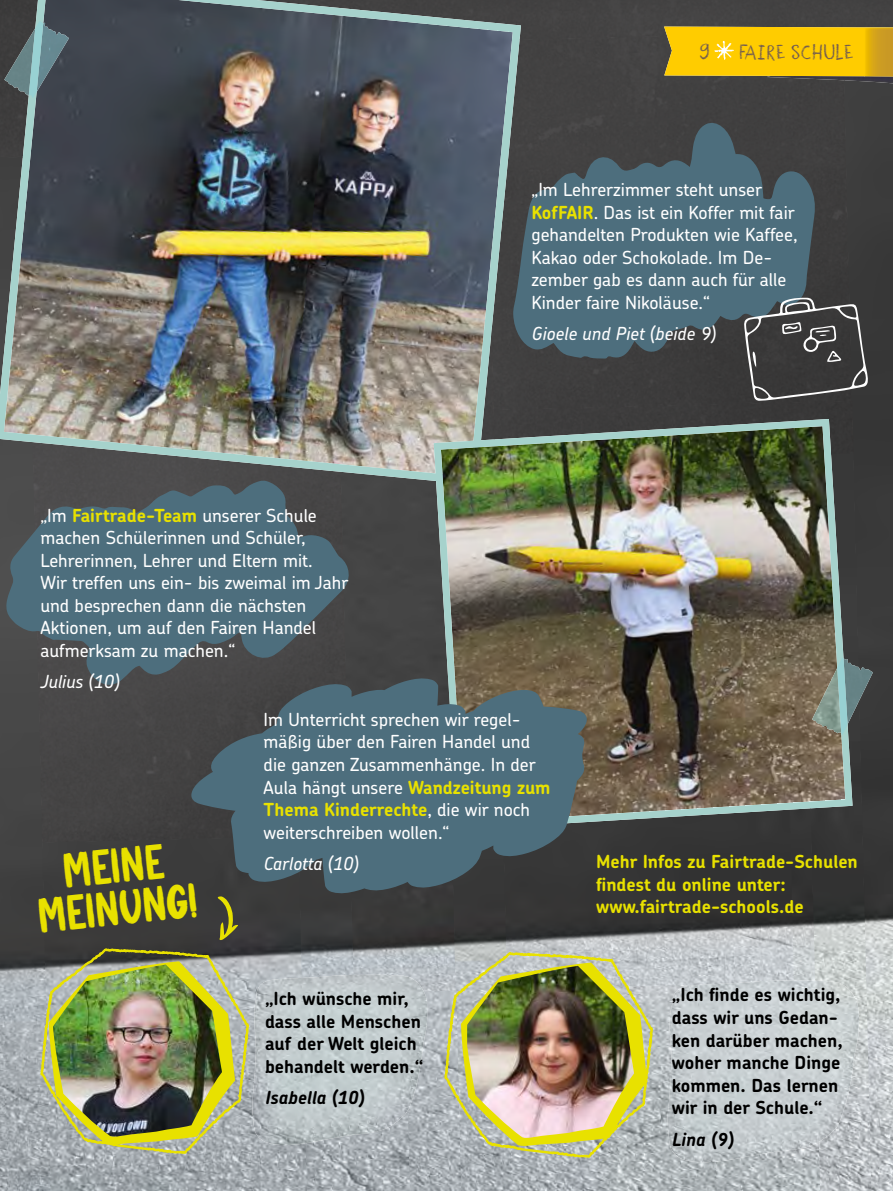
<style>
.page{position:relative;width:893px;height:1191px;background:#fff}
.page>*{position:absolute;margin:0;border:0;box-sizing:border-box;transform-origin:0 0}
.t1{font:34.95px/42px "Banana Pastry";color:#e8e100;text-align:center}
.t2{font:500 18px/22.5px "Chevin Pro";color:#fff}
.t3{font:700 18px/22.5px "Chevin Pro";color:#000}
.t4{font:700 18px/22.5px "Chevin Pro";color:#e8e100}
.t5{font:italic 500 18px "Chevin Pro";color:#fff}
.t6{font:italic 700 18px "Chevin Pro";color:#000}
.t7{font:18px "Sternsinger";color:#695556}
.s1{font-weight:700;color:#e8e100}
</style>
<div class="page">
<div style="left:521px;top:0;width:372px;height:36px;background:#444343"></div>
<div style="left:521px;top:36px;width:323px;height:365px;background:#414040"></div>
<img style="left:844px;top:83px;width:49px;height:1108px">
<img style="left:0;top:485px;width:42px;height:706px">
<div style="left:33px;top:686px;width:157px;height:157px;background:#454445"></div>
<div style="left:521px;top:401px;width:333px;height:52px;background:#3b3a3a"></div>
<img style="left:352px;top:485px;width:96px;height:505px">
<img style="left:815px;top:453px;width:56px;height:738px">
<img style="left:448px;top:894px;width:59px;height:297px">
<img style="left:503px;top:830px;width:312px;height:154px">
<img style="left:42px;top:836px;width:264px;height:355px">
<img style="left:298px;top:894px;width:55px;height:80px">
<img style="left:410px;top:990px;width:51px;height:201px">
<img style="left:507px;top:984px;width:209px;height:207px">
<img style="left:306px;top:1145px;width:104px;height:46px">
<img style="left:716px;top:1162px;width:104px;height:29px">
<img style="left:0;top:0;width:521px;height:485px">
<img style="left:767px;top:77px;width:126px;height:6px">
<svg style="left:664px;top:27px;width:229px;height:50px"></svg>
<img style="left:864px;top:28px;width:29px;height:48px">
<img style="left:711px;top:38px;width:31px;height:31px">
<img style="left:434px;top:419px;width:418px;height:411px">
<img style="left:847px;top:658px;width:26px;height:66px">
<img style="left:812px;top:668px;width:25px;height:66px">
<svg style="left:837px;top:657px;width:10px;height:78px"></svg>
<img style="left:4px;top:28px;width:25px;height:68px">
<img style="left:43px;top:23px;width:26px;height:69px">
<svg style="left:29px;top:21px;width:14px;height:77px"></svg>
<svg style="left:190px;top:677px;width:398px;height:217px;fill:#4d6e7d"></svg>
<svg style="left:40px;top:948px;width:209px;height:205px"></svg>
<svg style="left:444px;top:952px;width:209px;height:205px"></svg>
<svg style="left:6px;top:480px;width:346px;height:206px;fill:#4d6e7d"></svg>
<svg style="left:513px;top:119px;width:303px;height:240px;fill:#4d6e7d"></svg>
<svg style="left:217px;top:896px;width:22px;height:45px"></svg>
<svg style="left:743px;top:298px;width:125px;height:103px"></svg>
<img style="left:251px;top:974px;width:177px;height:171px">
<img style="left:667px;top:980px;width:192px;height:182px">
<svg style="left:49px;top:961px;width:186px;height:185px"></svg>
<img style="left:53px;top:964px;width:169px;height:174px">
<svg style="left:461px;top:962px;width:186px;height:185px"></svg>
<img style="left:467px;top:965px;width:167px;height:174px">
<p class="t7" style="left:699px;top:40px;width:13px">9</p>
<p class="t7" style="left:739px;top:40px;width:116px">FAIRE SCHULE</p>
<p class="t2" style="left:40px;top:503px;width:310px">„Im <span class="s1">Fairtrade-Team</span> unserer Schule machen Schülerinnen und Schüler, Lehrerinnen, Lehrer und Eltern mit.<br>Wir treffen uns ein- bis zweimal im Jahr und besprechen dann die nächsten Aktionen, um auf den Fairen Handel aufmerksam zu machen.“</p>
<p class="t5" style="left:40px;top:670px;width:81px">Julius (10)</p>
<p class="t2" style="left:531px;top:178px;width:268px">„Im Lehrerzimmer steht unser<br><span class="s1">KofFAIR</span>. Das ist ein Koffer mit fair gehandelten Produkten wie Kaffee,<br>Kakao oder Schokolade. Im De&shy;zember gab es dann auch für alle<br>Kinder faire Nikoläuse.“</p>
<p class="t5" style="left:531px;top:322px;width:186px">Gioele und Piet (beide 9)</p>
<h1 class="t1" style="left:31px;top:852px;width:162px;rotate:-6deg">meine meinung!</h1>
<p class="t2" style="left:264px;top:707px;width:288px">Im Unterricht sprechen wir regel&shy;mäßig über den Fairen Handel und die ganzen Zusammenhänge. In der<br>Aula hängt unsere <span class="s1">Wandzeitung zum<br>Thema Kinderrechte</span>, die wir noch weiterschreiben wollen.“</p>
<p class="t5" style="left:264px;top:851px;width:96px">Carlotta (10)</p>
<p class="t4" style="left:596px;top:850px;width:263px">Mehr Infos zu Fairtrade-Schulen findest du online unter: www.fairtrade-schools.de</p>
<p class="t3" style="left:265px;top:987px;width:160px">„Ich wünsche mir, dass alle Menschen auf der Welt gleich behandelt werden.“</p>
<p class="t6" style="left:265px;top:1086px;width:101px">Isabella (10)</p>
<p class="t3" style="left:672px;top:983px;width:172px">„Ich finde es wichtig, dass wir uns Gedan&shy;ken darüber machen, woher manche Dinge kommen. Das lernen wir in der Schule.“</p>
<p class="t6" style="left:672px;top:1127px;width:63px">Lina (9)</p>
</div>
